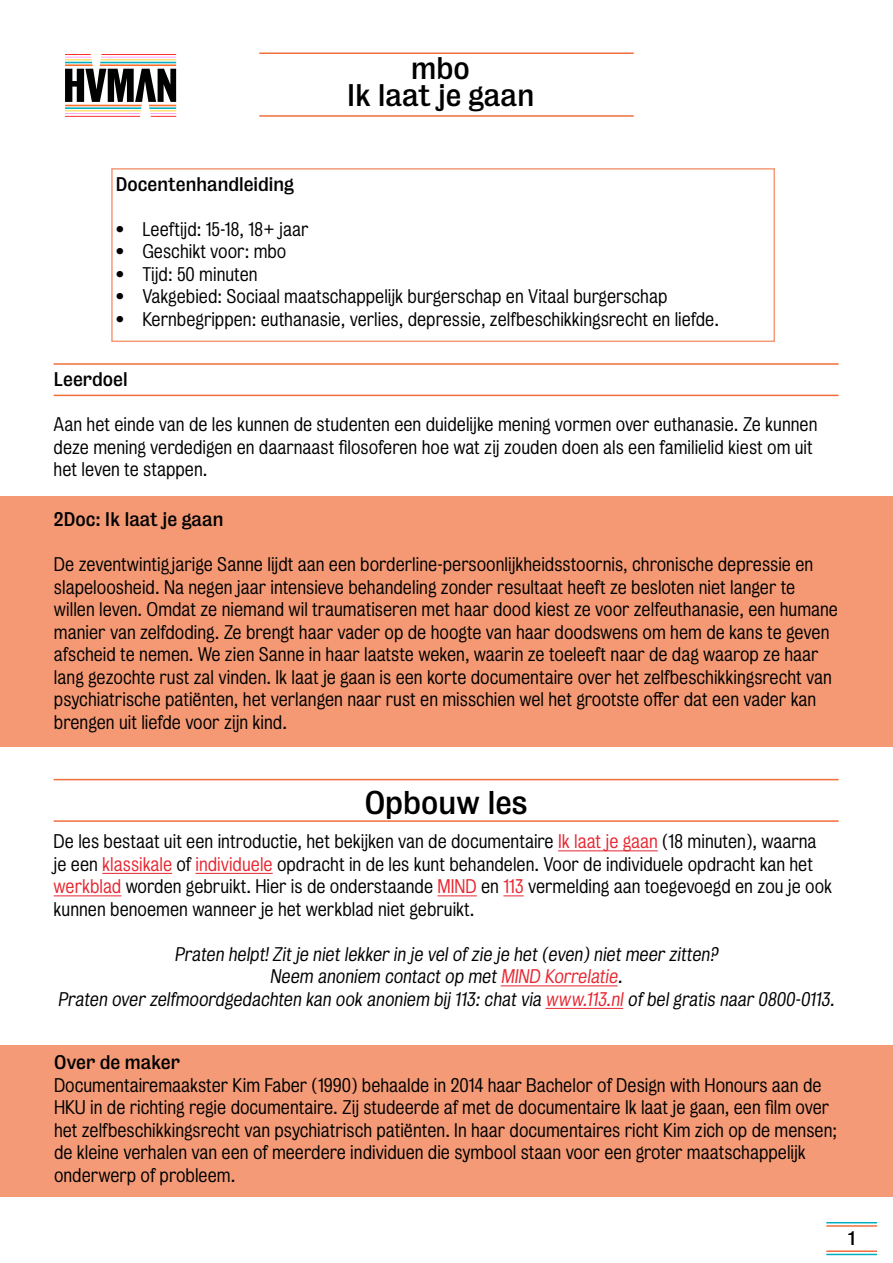
<style>
.page{position:relative;width:893px;height:1263px;background:#fff}
.page>*{position:absolute;margin:0;border:0;box-sizing:border-box;transform-origin:0 0}
.t1{font:30px "Bureau Grot";color:#000}
.t2{font:28.5px/27px "Bureau Grot";color:#000;text-align:center}
.t3{font:300 18px/22.5px "Bureau Grot";color:#000}
.t4{font:18px "Bureau Grot";color:#000}
.s1{color:#e72731}
</style>
<div class="page">
<hr style="left:826px;top:1225px;width:51px;height:2px;background:#f06f3b">
<hr style="left:826px;top:1254px;width:51px;height:1px;background:#00b0bf">
<hr style="left:826px;top:1222px;width:51px;height:1px;background:#00b0bf">
<hr style="left:826px;top:1250px;width:51px;height:2px;background:#f06f3b">
<hr style="left:101px;top:59px;width:75px;height:1px;background:#ffc800">
<hr style="left:100px;top:62px;width:76px;height:1px;background:#00b0bf">
<hr style="left:65px;top:64px;width:28px;height:2px;background:#ff6e28">
<hr style="left:100px;top:64px;width:76px;height:2px;background:#ff6e28">
<svg style="left:101px;top:57px;width:75px;height:1px"></svg>
<hr style="left:101px;top:54px;width:75px;height:1px;background:#f00">
<svg style="left:65px;top:54px;width:27px;height:9px"></svg>
<svg style="left:65px;top:69px;width:111px;height:48px"></svg>
<hr style="left:259px;top:53px;width:375px;height:1px;background:#f06f3b">
<hr style="left:259px;top:115px;width:375px;height:2px;background:#f06f3b">
<div style="left:111px;top:168px;width:664px;height:174px;border:2px solid #f06f3b"></div>
<div style="left:0;top:496px;width:893px;height:251px;background:#f49974"></div>
<hr style="left:54px;top:779px;width:785px;height:1px;background:#f06f3b">
<hr style="left:54px;top:820px;width:785px;height:2px;background:#f06f3b">
<hr style="left:54px;top:363px;width:785px;height:2px;background:#f06f3b">
<hr style="left:54px;top:395px;width:785px;height:1px;background:#f06f3b">
<hr style="left:558px;top:851px;width:100px;height:1px;background:#e72731">
<hr style="left:102px;top:873px;width:70px;height:1px;background:#e72731">
<hr style="left:195px;top:873px;width:78px;height:1px;background:#e72731">
<hr style="left:54px;top:896px;width:67px;height:1px;background:#e72731">
<hr style="left:437px;top:896px;width:40px;height:1px;background:#e72731">
<svg style="left:503px;top:896px;width:21px;height:1px"></svg>
<hr style="left:501px;top:986px;width:117px;height:1px;background:#e72731">
<hr style="left:546px;top:1008px;width:77px;height:1px;background:#e72731">
<div style="left:0;top:1045px;width:893px;height:152px;background:#f49a76"></div>
<h2 class="t2" style="left:347px;top:55px;width:189px">mbo<br>Ik laat je gaan</h2>
<p class="t4" style="left:115px;top:173px;width:180px">Docentenhandleiding</p>
<p class="t3" style="left:115px;top:218px;width:195px">• Leeftijd: 15-18, 18+ jaar</p>
<p class="t3" style="left:115px;top:240px;width:173px">• Geschikt voor: mbo</p>
<p class="t3" style="left:115px;top:263px;width:144px">• Tijd: 50 minuten</p>
<p class="t3" style="left:115px;top:285px;width:554px">• Vakgebied: Sociaal maatschappelijk burgerschap en Vitaal burgerschap</p>
<p class="t3" style="left:115px;top:308px;width:605px">• Kernbegrippen: euthanasie, verlies, depressie, zelfbeschikkingsrecht en liefde.</p>
<p class="t4" style="left:54px;top:368px;width:75px">Leerdoel</p>
<p class="t3" style="left:54px;top:413px;width:765px">Aan het einde van de les kunnen de studenten een duidelijke mening vormen over euthanasie. Ze kunnen deze mening verdedigen en daarnaast filosoferen hoe wat zij zouden doen als een familielid kiest om uit het leven te stappen.</p>
<p class="t4" style="left:54px;top:509px;width:171px">2Doc: Ik laat je gaan</p>
<p class="t3" style="left:54px;top:553px;width:786px">De zeventwintig jarige Sanne lijdt aan een borderline-persoonlijkheidsstoornis, chronische depressie en slapeloosheid. Na negen jaar intensieve behandeling zonder resultaat heeft ze besloten niet langer te willen leven. Omdat ze niemand wil traumatiseren met haar dood kiest ze voor zelfeuthanasie, een humane manier van zelfdoding. Ze brengt haar vader op de hoogte van haar doodswens om hem de kans te geven afscheid te nemen. We zien Sanne in haar laatste weken, waarin ze toeleeft naar de dag waarop ze haar lang gezochte rust zal vinden. Ik laat je gaan is een korte documentaire over het zelfbeschikkingsrecht van psychiatrische patiënten, het verlangen naar rust en misschien wel het grootste offer dat een vader kan brengen uit liefde voor zijn kind.</p>
<h1 class="t1" style="left:365px;top:785px;width:164px">Opbouw les</h1>
<p class="t3" style="left:54px;top:831px;width:780px">De les bestaat uit een introductie, het bekijken van de documentaire <span class="s1">Ik laat je gaan</span> (18 minuten), waarna je een <span class="s1">klassikale</span> of <span class="s1">individuele</span> opdracht in de les kunt behandelen. Voor de individuele opdracht kan het <span class="s1">werkblad</span> worden gebruikt. Hier is de onderstaande <span class="s1">MIND</span> en <span class="s1">113</span> vermelding aan toegevoegd en zou je ook kunnen benoemen wanneer je het werkblad niet gebruikt.</p>
<p class="t3" style="left:58px;top:943px;width:781px;text-align:center">Praten helpt! Zit je niet lekker in je vel of zie je het (even) niet meer zitten?<br>Neem anoniem contact op met <span class="s1">MIND Korrelatie</span>.<br>Praten over zelfmoordgedachten kan ook anoniem bij 113: chat via <span class="s1">www.113.nl</span> of bel gratis naar 0800-0113.</p>
<p class="t4" style="left:54px;top:1052px;width:127px">Over de maker</p>
<p class="t3" style="left:54px;top:1074px;width:785px">Documentairemaakster Kim Faber (1990) behaalde in 2014 haar Bachelor of Design with Honours aan de HKU in de richting regie documentaire. Zij studeerde af met de documentaire Ik laat je gaan, een film over het zelfbeschikkingsrecht van psychiatrisch patiënten. In haar documentaires richt Kim zich op de mensen; de kleine verhalen van een of meerdere individuen die symbool staan voor een groter maatschappelijk onderwerp of probleem.</p>
<p class="t4" style="left:848px;top:1228px;width:9px">1</p>
</div>
